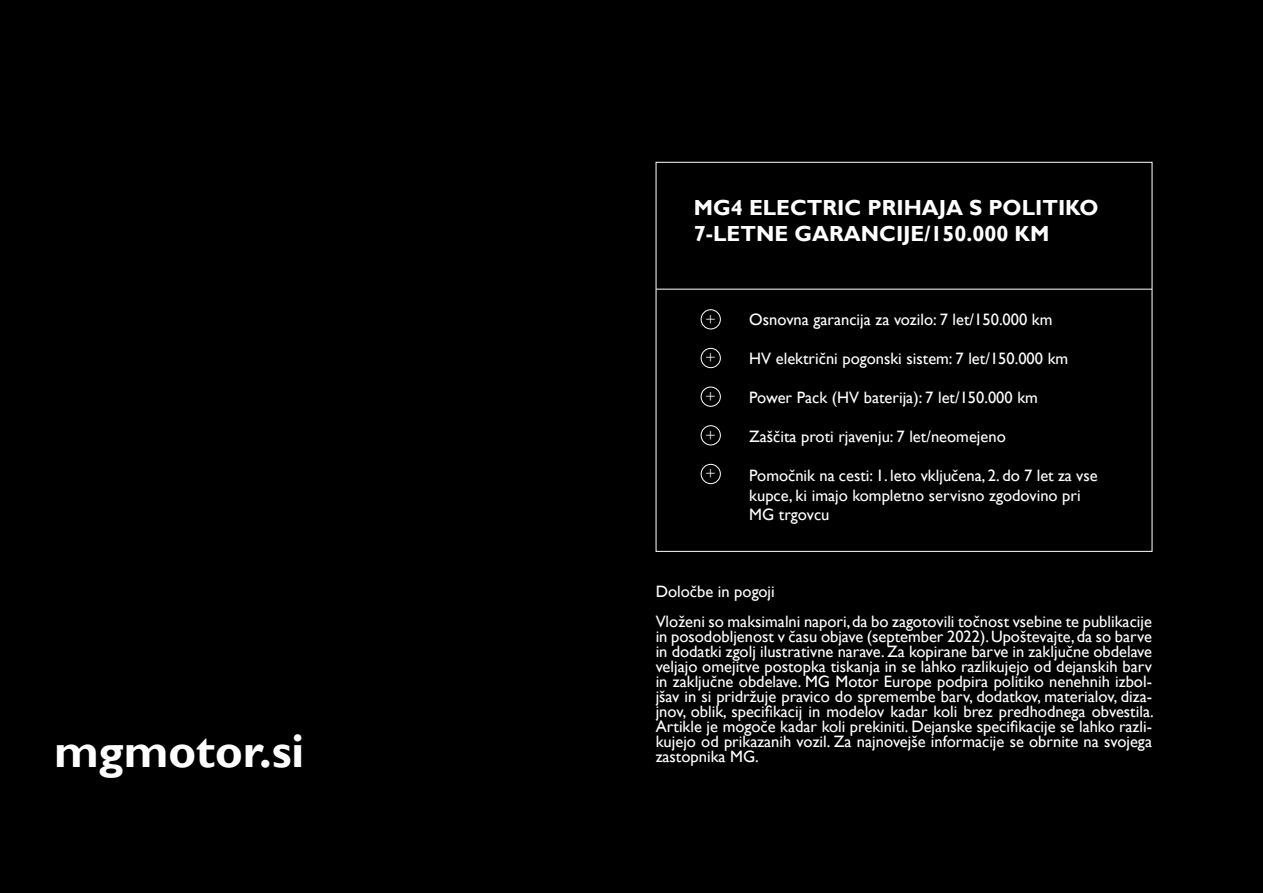
<style>
.page{position:relative;width:1263px;height:893px;background:#000}
.page>*{position:absolute;margin:0;border:0;box-sizing:border-box;transform-origin:0 0}
.t1{font:700 46.65px "Gill Sans";color:#fff}
.t2{font:700 21.75px "Gill Sans";color:#fff}
.t3{font:16.5px/15px "Gill Sans";color:#fff;text-align:justify}
.t4{font:300 16.5px "Gill Sans";color:#fff}
</style>
<div class="page">
<hr style="left:656px;top:289px;width:496px;height:1px;background:#fff">
<div style="left:701px;top:309px;width:20px;height:20px;border:1px solid #fff;border-radius:50%"></div>
<div style="left:701px;top:348px;width:20px;height:20px;border:1px solid #fff;border-radius:50%"></div>
<div style="left:701px;top:425px;width:20px;height:20px;border:1px solid #fff;border-radius:50%"></div>
<div style="left:701px;top:387px;width:20px;height:20px;border:1px solid #fff;border-radius:50%"></div>
<div style="left:701px;top:464px;width:20px;height:20px;border:1px solid #fff;border-radius:50%"></div>
<p class="t1" style="left:54px;top:723px;width:252px">mgmotor.si</p>
<p class="t2" style="left:694px;top:194px;width:406px">MG4 ELECTRIC PRIHAJA S POLITIKO</p>
<p class="t2" style="left:694px;top:221px;width:357px">7-LETNE GARANCIJE/150.000 KM</p>
<p class="t4" style="left:705px;top:306px;width:12px">+</p>
<p class="t4" style="left:705px;top:345px;width:12px">+</p>
<p class="t4" style="left:705px;top:383px;width:12px">+</p>
<p class="t4" style="left:705px;top:422px;width:12px">+</p>
<p class="t4" style="left:705px;top:461px;width:12px">+</p>
<p class="t3" style="left:749px;top:312px;width:305px">Osnovna garancija za vozilo: 7 let/150.000 km</p>
<p class="t3" style="left:749px;top:351px;width:321px">HV električni pogonski sistem: 7 let/150.000 km</p>
<p class="t3" style="left:749px;top:390px;width:290px">Power Pack (HV baterija): 7 let/150.000 km</p>
<p class="t3" style="left:749px;top:429px;width:258px">Zaščita proti rjavenju: 7 let/neomejeno</p>
<p class="t3" style="left:749px;top:468px;width:350px">Pomočnik na cesti: 1. leto vključena, 2. do 7 let za vse</p>
<p class="t3" style="left:749px;top:488px;width:333px">kupce, ki imajo kompletno servisno zgodovino pri</p>
<p class="t3" style="left:749px;top:507px;width:82px">MG trgovcu</p>
<p class="t3" style="left:656px;top:584px;width:121px">Določbe in pogoji</p>
<p class="t3" style="left:656px;top:614px;width:498px">Vloženi so maksimalni napori, da bo zagotovili točnost vsebine te publikacije</p>
<p class="t3" style="left:656px;top:629px;width:499px">in posodobljenost v času objave (september 2022). Upoštevajte, da so barve in dodatki zgolj ilustrativne narave. Za kopirane barve in zaključne obdelave veljajo omejitve postopka tiskanja in se lahko razlikujejo od dejanskih barv in zaključne obdelave. MG Motor Europe podpira politiko nenehnih izbol&shy;jšav in si pridržuje pravico do spremembe barv, dodatkov, materialov, diza&shy;jnov, oblik, specifikacij in modelov kadar koli brez predhodnega obvestila.<br>Artikle je mogoče kadar koli prekiniti. Dejanske specifikacije se lahko razli&shy;kujejo od prikazanih vozil. Za najnovejše informacije se obrnite na svojega zastopnika MG.</p>
</div>
